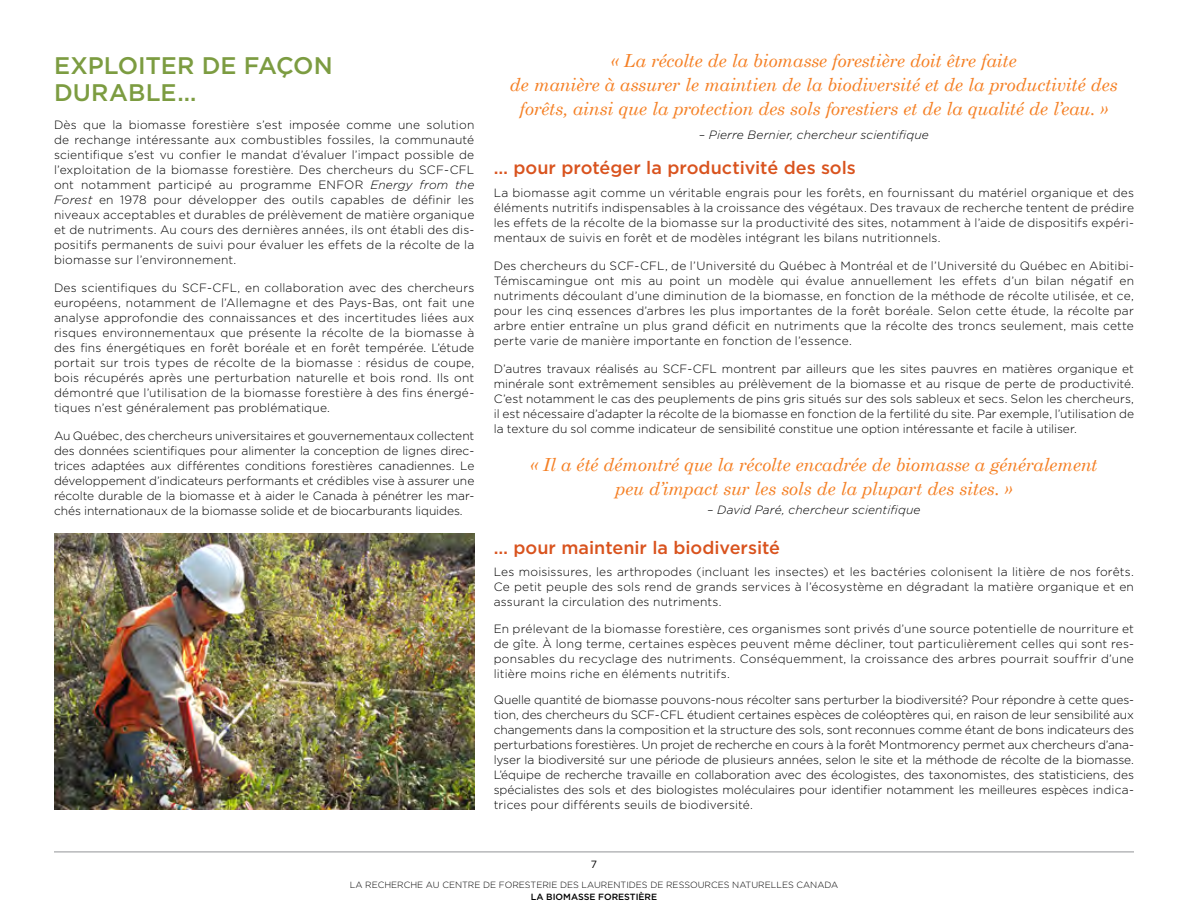
<style>
.page{position:relative;width:1188px;height:918px;background:#fff}
.page>*{position:absolute;margin:0;border:0;box-sizing:border-box;transform-origin:0 0}
.t1{font:500 24px/27px "Gotham";color:#7c9c41}
.Page{font:italic 18px/24px "Century Schoolbook";letter-spacing:-.01em;color:#f58025;text-align:center}
.t2{font:500 18px "Gotham";color:#d9531e}
.t3{font:300 12px/15px "Gotham";letter-spacing:.01em;color:#000;text-align:justify}
.Page-2{font:italic 300 12px "Gotham";letter-spacing:.01em;color:#000}
.t4{font:10.5px "Gotham";color:#000}
.t5{font:300 9px "Gotham";color:#000}
.t6{font:500 9px "Gotham";color:#000}
.s1{font-style:italic}
</style>
<div class="page">
<hr style="left:54px;top:852px;width:1080px;height:1px;background:#939598">
<img style="left:54px;top:534px;width:420px;height:276px">
<h3 class="t1" style="left:54px;top:51px;width:280px">EXPLOITER DE FAÇON<br>DURABLE…</h3>
<p class="t3" style="left:54px;top:117px;width:422px">Dès que la biomasse forestière s’est imposée comme une solution de rechange intéressante aux combustibles fossiles, la communauté scientifique s’est vu confier le mandat d’évaluer l’impact possible de l’exploitation de la biomasse forestière. Des chercheurs du SCF-CFL ont notamment participé au programme ENFOR <span class="s1">Energy from the Forest</span> en 1978 pour développer des outils capables de définir les niveaux acceptables et durables de prélèvement de matière organique et de nutriments. Au cours des dernières années, ils ont établi des dis&shy;positifs permanents de suivi pour évaluer les effets de la récolte de la biomasse sur l’environnement.</p>
<p class="t3" style="left:54px;top:280px;width:422px">Des scientifiques du SCF-CFL, en collaboration avec des chercheurs européens, notamment de l’Allemagne et des Pays-Bas, ont fait une analyse approfondie des connaissances et des incertitudes liées aux risques environnementaux que présente la récolte de la biomasse à des fins énergétiques en forêt boréale et en forêt tempérée. L’étude portait sur trois types de récolte de la biomasse : résidus de coupe, bois récupérés après une perturbation naturelle et bois rond. Ils ont démontré que l’utilisation de la biomasse forestière à des fins énergé&shy;tiques n’est généralement pas problématique.</p>
<p class="t3" style="left:54px;top:428px;width:422px">Au Québec, des chercheurs universitaires et gouvernementaux collectent des données scientifiques pour alimenter la conception de lignes direc&shy;trices adaptées aux différentes conditions forestières canadiennes. Le développement d’indicateurs performants et crédibles vise à assurer une récolte durable de la biomasse et à aider le Canada à pénétrer les mar&shy;chés internationaux de la biomasse solide et de biocarburants liquides.</p>
<p class="Page" style="left:510px;top:49px;width:609px">« La récolte de la biomasse forestière doit être faite<br>de manière à assurer le maintien de la biodiversité et de la productivité des forêts, ainsi que la protection des sols forestiers et de la qualité de l’eau. »</p>
<p class="Page-2" style="left:699px;top:129px;width:232px">– Pierre Bernier, chercheur scientifique</p>
<h4 class="t2" style="left:494px;top:158px;width:364px">… pour protéger la productivité des sols</h4>
<p class="t3" style="left:494px;top:185px;width:642px">La biomasse agit comme un véritable engrais pour les forêts, en fournissant du matériel organique et des éléments nutritifs indispensables à la croissance des végétaux. Des travaux de recherche tentent de prédire les effets de la récolte de la biomasse sur la productivité des sites, notamment à l’aide de dispositifs expéri&shy;mentaux de suivis en forêt et de modèles intégrant les bilans nutritionnels.</p>
<p class="t3" style="left:494px;top:258px;width:642px">Des chercheurs du SCF-CFL, de l’Université du Québec à Montréal et de l’Université du Québec en Abitibi-Témiscamingue ont mis au point un modèle qui évalue annuellement les effets d’un bilan négatif en nutriments découlant d’une diminution de la biomasse, en fonction de la méthode de récolte utilisée, et ce, pour les cinq essences d’arbres les plus importantes de la forêt boréale. Selon cette étude, la récolte par arbre entier entraîne un plus grand déficit en nutriments que la récolte des troncs seulement, mais cette perte varie de manière importante en fonction de l’essence.</p>
<p class="t3" style="left:494px;top:361px;width:642px">D’autres travaux réalisés au SCF-CFL montrent par ailleurs que les sites pauvres en matières organique et minérale sont extrêmement sensibles au prélèvement de la biomasse et au risque de perte de productivité.<br>C’est notamment le cas des peuplements de pins gris situés sur des sols sableux et secs. Selon les chercheurs, il est nécessaire d’adapter la récolte de la biomasse en fonction de la fertilité du site. Par exemple, l’utilisation de la texture du sol comme indicateur de sensibilité constitue une option intéressante et facile à utiliser.</p>
<p class="Page" style="left:530px;top:452px;width:569px">« Il a été démontré que la récolte encadrée de biomasse a généralement peu d’impact sur les sols de la plupart des sites. »</p>
<p class="Page-2" style="left:707px;top:504px;width:215px">– David Paré, chercheur scientifique</p>
<h4 class="t2" style="left:494px;top:537px;width:288px">… pour maintenir la biodiversité</h4>
<p class="t3" style="left:494px;top:565px;width:642px">Les moisissures, les arthropodes (incluant les insectes) et les bactéries colonisent la litière de nos forêts.<br>Ce petit peuple des sols rend de grands services à l’écosystème en dégradant la matière organique et en assurant la circulation des nutriments.</p>
<p class="t3" style="left:494px;top:621px;width:642px">En prélevant de la biomasse forestière, ces organismes sont privés d’une source potentielle de nourriture et de gîte. À long terme, certaines espèces peuvent même décliner, tout particulièrement celles qui sont res&shy;ponsables du recyclage des nutriments. Conséquemment, la croissance des arbres pourrait souffrir d’une litière moins riche en éléments nutritifs.</p>
<p class="t3" style="left:494px;top:692px;width:642px">Quelle quantité de biomasse pouvons-nous récolter sans perturber la biodiversité? Pour répondre à cette ques&shy;tion, des chercheurs du SCF-CFL étudient certaines espèces de coléoptères qui, en raison de leur sensibilité aux changements dans la composition et la structure des sols, sont reconnues comme étant de bons indicateurs des perturbations forestières. Un projet de recherche en cours à la forêt Montmorency permet aux chercheurs d’ana&shy;lyser la biodiversité sur une période de plusieurs années, selon le site et la méthode de récolte de la biomasse.<br>L’équipe de recherche travaille en collaboration avec des écologistes, des taxonomistes, des statisticiens, des spécialistes des sols et des biologistes moléculaires pour identifier notamment les meilleures espèces indica&shy;trices pour différents seuils de biodiversité.</p>
<p class="t4" style="left:591px;top:858px;width:8px">7</p>
<p class="t5" style="left:350px;top:880px;width:490px">LA RECHERCHE AU CENTRE DE FORESTERIE DES LAURENTIDES DE RESSOURCES NATURELLES CANADA</p>
<p class="t6" style="left:531px;top:892px;width:128px">LA BIOMASSE FORESTIÈRE</p>
</div>
